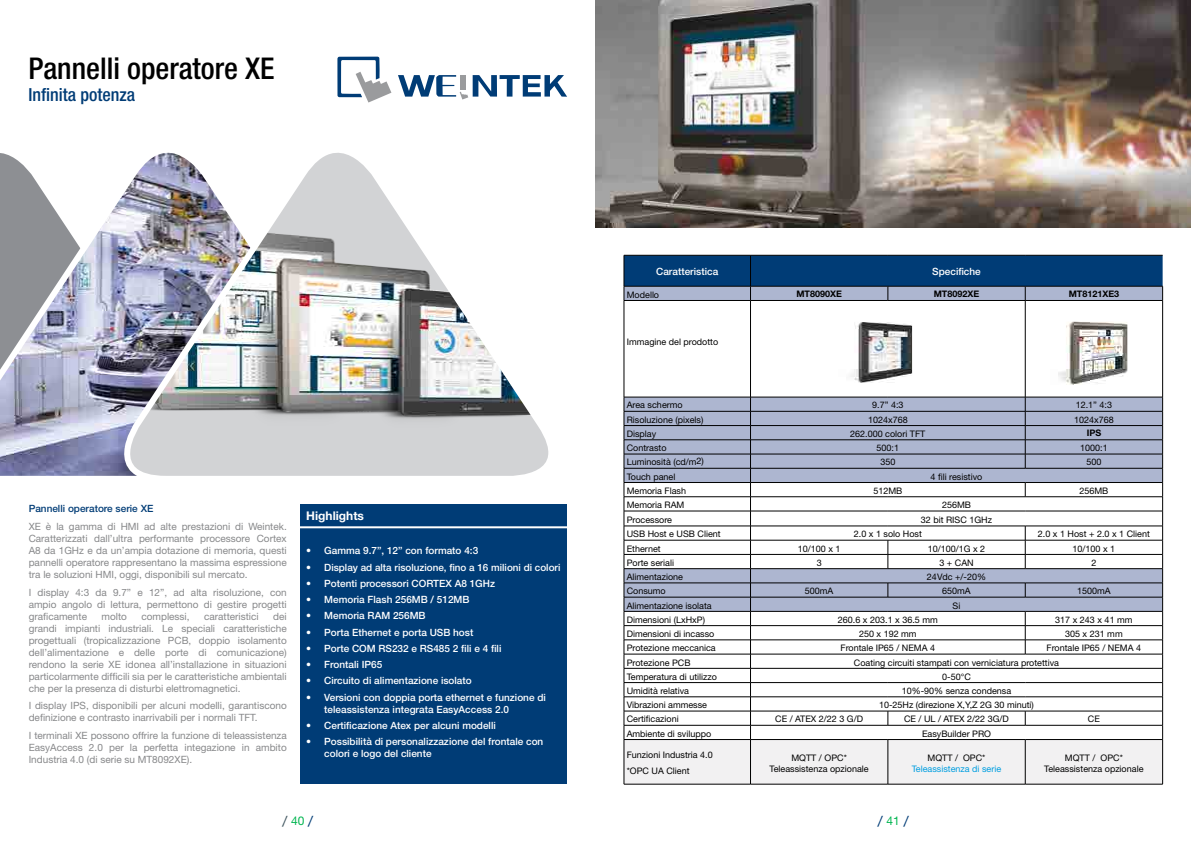
<style>
.page{position:relative;width:1191px;height:842px;background:#fff}
.page>*{position:absolute;margin:0;border:0;box-sizing:border-box;transform-origin:0 0}
.t1{font:500 condensed 30px "Helvetica Neue";color:#000}
.t2{font:500 condensed 18px "Helvetica Neue";color:#003c76}
.t3{font:700 12px "Helvetica Neue";color:#fff}
.t4{font:12px "Helvetica Neue";color:#00b550}
.t5{font:12px "Formata";color:#003c76}
.t6{font:10px/12px "Helvetica Neue";color:#87888a;text-align:justify}
.t7{font:500 10px/12px "Helvetica Neue";color:#fff}
.t8{font:500 10px "Helvetica Neue";color:#003c76}
.t9{font:9px/10.8px "Helvetica Neue";color:#000;text-align:center}
.t10{font:700 9px "Helvetica Neue";color:#000}
.t11{font:9px "Helvetica Neue";color:#009ee0}
.s1{font-family:"Formata";color:#415660}
.s2{font-family:"Formata";color:#003c76}
.s3{font-family:"Helvetica Neue";color:#00b550}
</style>
<div class="page">
<svg style="left:337px;top:57px;width:54px;height:46px"></svg>
<svg style="left:398px;top:75px;width:169px;height:25px"></svg>
<svg style="left:0;top:153px;width:101px;height:323px"></svg>
<img style="left:101px;top:152px;width:448px;height:324px">
<div style="left:300px;top:505px;width:266px;height:279px;background:#003c76"></div>
<hr style="left:298px;top:526px;width:269px;height:2px;background:#fff">
<img style="left:595px;top:0;width:596px;height:227px">
<hr style="left:624px;top:300px;width:126px;height:1px;background:#000">
<hr style="left:750px;top:300px;width:138px;height:1px;background:#000">
<hr style="left:888px;top:300px;width:137px;height:1px;background:#000">
<hr style="left:1025px;top:300px;width:137px;height:1px;background:#000">
<hr style="left:1025px;top:301px;width:1px;height:96px;background:#000">
<hr style="left:750px;top:301px;width:1px;height:96px;background:#000">
<svg style="left:624px;top:255px;width:539px;height:45px;background:#325d8b"></svg>
<hr style="left:624px;top:301px;width:1px;height:96px;background:#000">
<hr style="left:1162px;top:301px;width:1px;height:96px;background:#000">
<svg style="left:624px;top:397px;width:539px;height:387px"></svg>
<hr style="left:624px;top:740px;width:1px;height:44px;background:#000">
<hr style="left:1162px;top:740px;width:1px;height:44px;background:#000">
<hr style="left:624px;top:784px;width:126px;height:1px;background:#000">
<hr style="left:750px;top:784px;width:138px;height:1px;background:#000">
<hr style="left:888px;top:784px;width:137px;height:1px;background:#000">
<hr style="left:1025px;top:784px;width:137px;height:1px;background:#000">
<img style="left:850px;top:322px;width:62px;height:61px">
<img style="left:1058px;top:322px;width:69px;height:63px">
<h1 class="t1" style="left:28px;top:51px;width:248px">Pannelli operatore XE</h1>
<h2 class="t2" style="left:28px;top:84px;width:108px">Infinita potenza</h2>
<p class="t8" style="left:29px;top:503px;width:126px">Pannelli operatore serie XE</p>
<p class="t6" style="left:29px;top:521px;width:259px">XE è la gamma di HMI ad alte prestazioni di Weintek.<br>Caratterizzati dall’ultra performante processore Cortex A8 da 1GHz e da un’ampia dotazione di memoria, questi pannelli operatore rappresentano la massima espressione tra le soluzioni HMI, oggi, disponibili sul mercato.</p>
<p class="t6" style="left:29px;top:587px;width:259px">I display 4:3 da 9.7” e 12”, ad alta risoluzione, con ampio angolo di lettura, permettono di gestire progetti graficamente</p>
<p class="t6" style="left:29px;top:611px;width:259px;text-indent:244px">dei grandi impianti industriali. Le speciali caratteristiche progettuali (tropicalizzazione PCB, doppio isolamento dell’alimentazione e delle porte di comunicazione) rendono la serie XE idonea all’installazione in situazioni particolarmente difficili sia per le caratteristiche ambientali che per la presenza di disturbi elettromagnetici.</p>
<p class="t6" style="left:29px;top:700px;width:259px">I display IPS, disponibili per alcuni modelli, garantiscono definizione e contrasto inarrivabili per i normali TFT.</p>
<p class="t6" style="left:29px;top:730px;width:259px">I terminali XE possono offrire la funzione di teleassistenza EasyAccess 2.0 per la perfetta integazione in ambito Industria 4.0 (di serie su MT8092XE).</p>
<p class="t6" style="left:102px;top:611px;width:27px">molto</p>
<p class="t6" style="left:141px;top:611px;width:50px">complessi,</p>
<p class="t6" style="left:204px;top:611px;width:56px">caratteristici</p>
<h3 class="t3" style="left:306px;top:509px;width:59px">Highlights</h3>
<p class="t7" style="left:306px;top:545px;width:173px">• Gamma 9.7”, 12” con formato 4:3</p>
<p class="t7" style="left:306px;top:561px;width:256px">• Display ad alta risoluzione, fino a 16 milioni di colori</p>
<p class="t7" style="left:306px;top:577px;width:190px">• Potenti processori CORTEX A8 1GHz</p>
<p class="t7" style="left:306px;top:593px;width:165px">• Memoria Flash 256MB / 512MB</p>
<p class="t7" style="left:306px;top:610px;width:121px">• Memoria RAM 256MB</p>
<p class="t7" style="left:306px;top:626px;width:169px">• Porta Ethernet e porta USB host</p>
<p class="t7" style="left:306px;top:642px;width:197px">• Porte COM RS232 e RS485 2 fili e 4 fili</p>
<p class="t7" style="left:306px;top:658px;width:77px">• Frontali IP65</p>
<p class="t7" style="left:306px;top:675px;width:167px">• Circuito di alimentazione isolato</p>
<p class="t7" style="left:324px;top:691px;width:223px;text-indent:-18px">• Versioni con doppia porta ethernet e funzione di teleassistenza integrata EasyAccess 2.0</p>
<p class="t7" style="left:306px;top:719px;width:191px">• Certificazione Atex per alcuni modelli</p>
<p class="t7" style="left:324px;top:735px;width:220px;text-indent:-18px">• Possibilità di personalizzazione del frontale con colori e logo del cliente</p>
<p class="t7" style="left:656px;top:265px;width:64px">Caratteristica</p>
<p class="t7" style="left:932px;top:265px;width:50px">Specifiche</p>
<p class="t9" style="left:627px;top:290px;width:34px">Modello</p>
<p class="t10" style="left:796px;top:288px;width:47px">MT8090XE</p>
<p class="t10" style="left:933px;top:288px;width:47px">MT8092XE</p>
<p class="t10" style="left:1068px;top:288px;width:52px">MT8121XE3</p>
<p class="t9" style="left:627px;top:337px;width:93px">Immagine del prodotto</p>
<p class="t9" style="left:627px;top:400px;width:57px">Area schermo</p>
<p class="t9" style="left:872px;top:400px;width:33px">9.7” 4:3</p>
<p class="t9" style="left:1075px;top:400px;width:38px">12.1” 4:3</p>
<p class="t9" style="left:627px;top:415px;width:78px">Risoluzione (pixels)</p>
<p class="t9" style="left:868px;top:415px;width:41px">1024x768</p>
<p class="t9" style="left:1074px;top:415px;width:41px">1024x768</p>
<p class="t9" style="left:627px;top:429px;width:31px">Display</p>
<p class="t9" style="left:850px;top:429px;width:77px">262.000 colori TFT</p>
<p class="t10" style="left:1086px;top:427px;width:16px">IPS</p>
<p class="t9" style="left:627px;top:443px;width:41px">Contrasto</p>
<p class="t9" style="left:876px;top:443px;width:24px">500:1</p>
<p class="t9" style="left:1080px;top:443px;width:29px">1000:1</p>
<p class="t9" style="left:627px;top:457px;width:79px">Luminosità (cd/m2)</p>
<p class="t9" style="left:880px;top:457px;width:17px">350</p>
<p class="t9" style="left:1086px;top:457px;width:17px">500</p>
<p class="t9" style="left:627px;top:472px;width:50px">Touch panel</p>
<p class="t9" style="left:930px;top:472px;width:53px">4 fili resistivo</p>
<p class="t9" style="left:627px;top:486px;width:61px">Memoria Flash</p>
<p class="t9" style="left:873px;top:486px;width:31px">512MB</p>
<p class="t9" style="left:1079px;top:486px;width:31px">256MB</p>
<p class="t9" style="left:627px;top:500px;width:59px">Memoria RAM</p>
<p class="t9" style="left:942px;top:500px;width:31px">256MB</p>
<p class="t9" style="left:627px;top:515px;width:47px">Processore</p>
<p class="t9" style="left:921px;top:515px;width:73px">32 bit RISC 1GHz</p>
<p class="t9" style="left:627px;top:529px;width:95px">USB Host e USB Client</p>
<p class="t9" style="left:854px;top:529px;width:70px">2.0 x 1 solo Host</p>
<p class="t9" style="left:1038px;top:529px;width:113px">2.0 x 1 Host + 2.0 x 1 Client</p>
<p class="t9" style="left:627px;top:543px;width:36px">Ethernet</p>
<p class="t9" style="left:798px;top:543px;width:44px">10/100 x 1</p>
<p class="t9" style="left:927px;top:543px;width:59px">10/100/1G x 2</p>
<p class="t9" style="left:1072px;top:543px;width:44px">10/100 x 1</p>
<p class="t9" style="left:627px;top:558px;width:49px">Porte seriali</p>
<p class="t9" style="left:816px;top:558px;width:7px">3</p>
<p class="t9" style="left:939px;top:558px;width:36px">3 + CAN</p>
<p class="t9" style="left:1091px;top:558px;width:7px">2</p>
<p class="t9" style="left:627px;top:572px;width:58px">Alimentazione</p>
<p class="t9" style="left:927px;top:572px;width:61px">24Vdc +/-20%</p>
<p class="t9" style="left:627px;top:586px;width:41px">Consumo</p>
<p class="t9" style="left:805px;top:586px;width:30px">500mA</p>
<p class="t9" style="left:942px;top:586px;width:30px">650mA</p>
<p class="t9" style="left:1077px;top:586px;width:35px">1500mA</p>
<p class="t9" style="left:627px;top:600px;width:86px">Alimentazione isolata</p>
<p class="t9" style="left:952px;top:600px;width:9px">Si</p>
<p class="t9" style="left:627px;top:615px;width:80px">Dimensioni (LxHxP)</p>
<p class="t9" style="left:838px;top:615px;width:101px">260.6 x 203.1 x 36.5 mm</p>
<p class="t9" style="left:1055px;top:615px;width:79px">317 x 243 x 41 mm</p>
<p class="t9" style="left:627px;top:629px;width:89px">Dimensioni di incasso</p>
<p class="t9" style="left:859px;top:629px;width:59px">250 x 192 mm</p>
<p class="t9" style="left:1065px;top:629px;width:59px">305 x 231 mm</p>
<p class="t9" style="left:627px;top:643px;width:91px">Protezione meccanica</p>
<p class="t9" style="left:840px;top:643px;width:96px">Frontale IP65 / NEMA 4</p>
<p class="t9" style="left:1046px;top:643px;width:96px">Frontale IP65 / NEMA 4</p>
<p class="t9" style="left:627px;top:657px;width:65px">Protezione PCB</p>
<p class="t9" style="left:854px;top:657px;width:207px">Coating circuiti stampati con verniciatura protettiva</p>
<p class="t9" style="left:627px;top:672px;width:92px">Temperatura di utilizzo</p>
<p class="t9" style="left:942px;top:672px;width:30px">0-50°C</p>
<p class="t9" style="left:627px;top:686px;width:64px">Umidità relativa</p>
<p class="t9" style="left:901px;top:686px;width:111px">10%-90% senza condensa</p>
<p class="t9" style="left:627px;top:700px;width:82px">Vibrazioni ammesse</p>
<p class="t9" style="left:879px;top:700px;width:156px">10-25Hz (direzione X,Y,Z 2G 30 minuti)</p>
<p class="t9" style="left:627px;top:714px;width:53px">Certificazioni</p>
<p class="t9" style="left:775px;top:714px;width:89px">CE / ATEX 2/22 3 G/D</p>
<p class="t9" style="left:904px;top:714px;width:106px">CE / UL / ATEX 2/22 3G/D</p>
<p class="t9" style="left:1087px;top:714px;width:13px">CE</p>
<p class="t9" style="left:627px;top:729px;width:86px">Ambiente di sviluppo</p>
<p class="t9" style="left:922px;top:729px;width:71px">EasyBuilder PRO</p>
<p class="t9" style="left:627px;top:747px;width:88px;line-height:16.5px;text-align:left">Funzioni Industria 4.0 *OPC UA Client</p>
<p class="t9" style="left:769px;top:753px;width:101px">MQTT / OPC*<br>Teleassistenza opzionale</p>
<p class="t9" style="left:927px;top:753px;width:59px">MQTT / OPC*</p>
<p class="t11" style="left:911px;top:762px;width:91px">Teleassistenza di serie</p>
<p class="t9" style="left:1044px;top:753px;width:101px">MQTT / OPC*<br>Teleassistenza opzionale</p>
<h3 class="t4" style="left:282px;top:812px;width:33px"><span class="s1">/</span>40<span class="s2">/</span></h3>
<h3 class="t5" style="left:877px;top:813px;width:33px">/ <span class="s3">41</span> /</h3>
</div>
